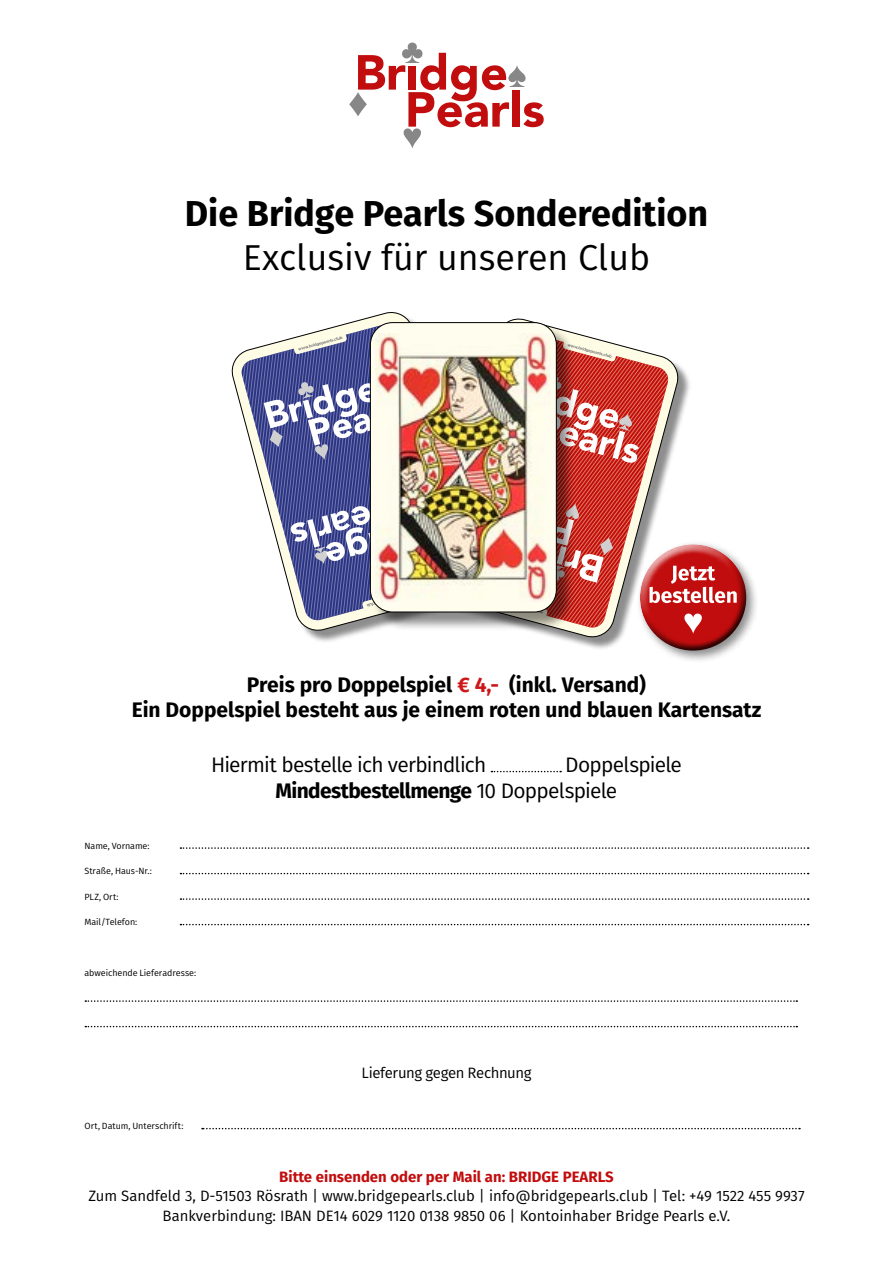
<style>
.page{position:relative;width:893px;height:1263px;background:#fff}
.page>*{position:absolute;margin:0;border:0;box-sizing:border-box;transform-origin:0 0}
.t1{font:700 36px "Fira Sans";color:#000}
.t2{font:36px "Fira Sans";color:#000}
.t3{font:700 21px/25.5px "Fira Sans";color:#000;text-align:center}
.t4{font:21px/25.5px "Fira Sans";letter-spacing:-.035em;color:#000}
.t5{font:15px/19.5px "Fira Sans";color:#000;text-align:center}
.t6{font:700 15px "Fira Sans";color:#c20d0e}
.t7{font:15px "Fira Sans";letter-spacing:-.025em;color:#000}
.t8{font:9px "Fira Sans";letter-spacing:-.005em;color:#000}
.s1{color:#cd1719}
.s2{font-weight:700}
</style>
<div class="page">
<svg style="left:349px;top:42px;width:195px;height:106px"></svg>
<svg style="left:491px;top:771px;width:70px;height:1px"></svg>
<svg style="left:180px;top:847px;width:629px;height:2px"></svg>
<svg style="left:180px;top:873px;width:629px;height:1px"></svg>
<svg style="left:180px;top:898px;width:629px;height:2px"></svg>
<svg style="left:180px;top:924px;width:629px;height:1px"></svg>
<svg style="left:85px;top:1000px;width:712px;height:2px"></svg>
<svg style="left:85px;top:1026px;width:712px;height:1px"></svg>
<svg style="left:202px;top:1128px;width:598px;height:1px"></svg>
<div style="left:235px;top:316px;width:255px;height:327px;background:#000;opacity:.45"></div>
<svg style="left:231px;top:312px;width:248px;height:321px"></svg>
<div style="left:436px;top:322px;width:255px;height:327px;background:#000;opacity:.45"></div>
<svg style="left:430px;top:317px;width:250px;height:322px"></svg>
<div style="left:636px;top:541px;width:123px;height:123px;background:#000;opacity:.45"></div>
<div style="left:640px;top:561px;width:115px;height:92px;background:#000;opacity:.75"></div>
<svg style="left:240px;top:323px;width:497px;height:310px"></svg>
<img style="left:370px;top:323px;width:186px;height:289px;border-radius:22px">
<h1 class="t1" style="left:185px;top:183px;width:525px">Die Bridge Pearls Sonderedition</h1>
<h1 class="t2" style="left:243px;top:230px;width:409px">Exclusiv für unseren Club</h1>
<h2 class="t3" style="left:132px;top:670px;width:631px">Preis pro Doppelspiel <span class="s1">€ 4,-</span> (inkl. Versand)<br>Ein Doppelspiel besteht aus je einem roten und blauen Kartensatz</h2>
<h2 class="t4" style="left:211px;top:752px;width:277px">Hiermit bestelle ich verbindlich</h2>
<h2 class="t4" style="left:276px;top:752px;width:408px;text-indent:290px">Doppelspiele<br><span class="s2">Mindestbestellmenge</span> 10 Doppelspiele</h2>
<p class="t8" style="left:85px;top:839px;width:67px">Name, Vorname:</p>
<p class="t8" style="left:85px;top:864px;width:69px">Straße, Haus-Nr.:</p>
<p class="t8" style="left:85px;top:890px;width:36px">PLZ, Ort:</p>
<p class="t8" style="left:85px;top:915px;width:54px">Mail/Telefon:</p>
<p class="t8" style="left:85px;top:966px;width:113px">abweichende Lieferadresse:</p>
<p class="t8" style="left:85px;top:1119px;width:100px">Ort, Datum, Unterschrift:</p>
<p class="t7" style="left:362px;top:1062px;width:171px">Lieferung gegen Rechnung</p>
<p class="t6" style="left:279px;top:1164px;width:336px">Bitte einsenden oder per Mail an: BRIDGE PEARLS</p>
<p class="t5" style="left:88px;top:1186px;width:718px">Zum Sandfeld 3, D-51503 Rösrath | www.bridgepearls.club | info@bridgepearls.club | Tel: +49 1522 455 9937<br>Bankverbindung: IBAN DE14 6029 1120 0138 9850 06 | Kontoinhaber Bridge Pearls e.V.</p>
</div>
